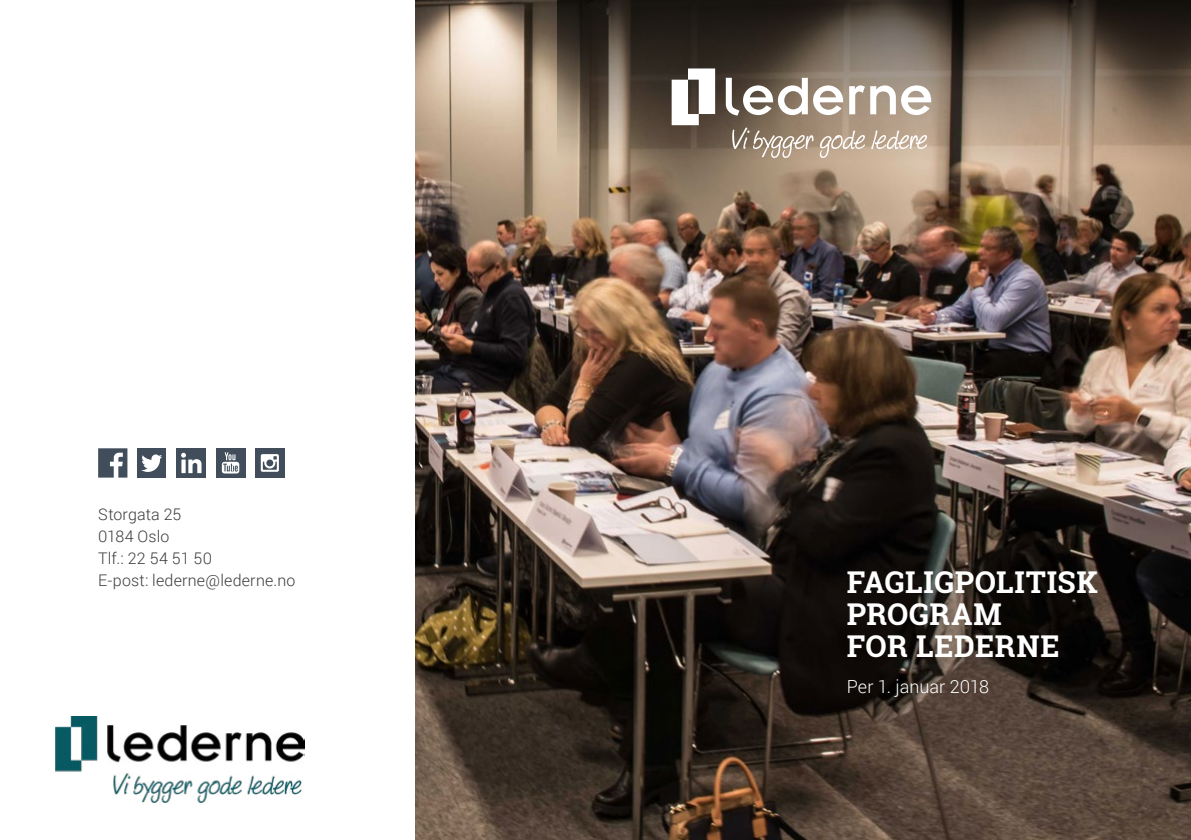
<style>
.page{position:relative;width:1191px;height:840px;background:#fff}
.page>*{position:absolute;margin:0;border:0;box-sizing:border-box;transform-origin:0 0}
.t1{font:700 30px/32px "Roboto Slab";letter-spacing:.02em;color:#fff}
.t2{font:300 18px "Roboto";color:#fff}
.t3{font:300 16px/22px "Roboto";letter-spacing:.01em;color:#3c3c3b}
</style>
<div class="page">
<img style="left:56px;top:716px;width:248px;height:88px">
<div style="left:137px;top:448px;width:29px;height:29px;background:#414d5a"></div>
<svg style="left:141px;top:454px;width:21px;height:17px"></svg>
<div style="left:177px;top:448px;width:29px;height:29px;background:#414d5a"></div>
<svg style="left:181px;top:452px;width:20px;height:21px"></svg>
<div style="left:216px;top:448px;width:29px;height:29px;background:#414d5a"></div>
<svg style="left:222px;top:452px;width:17px;height:21px"></svg>
<div style="left:255px;top:448px;width:29px;height:29px;background:#414d5a"></div>
<svg style="left:261px;top:454px;width:18px;height:17px"></svg>
<svg style="left:98px;top:448px;width:29px;height:29px"></svg>
<img style="left:416px;top:0;width:775px;height:839px">
<svg style="left:557px;top:0;width:634px;height:240px;background:#796755"></svg>
<svg style="left:726px;top:78px;width:117px;height:37px"></svg>
<svg style="left:849px;top:85px;width:82px;height:30px"></svg>
<svg style="left:671px;top:68px;width:44px;height:57px"></svg>
<svg style="left:732px;top:127px;width:81px;height:31px;background:#a69683"></svg>
<svg style="left:819px;top:130px;width:46px;height:28px"></svg>
<svg style="left:871px;top:130px;width:56px;height:19px"></svg>
<p class="t3" style="left:98px;top:502px;width:199px">Storgata 25<br>0184 Oslo<br>Tlf.: 22 54 51 50<br>E-post: lederne@lederne.no</p>
<h1 class="t1" style="left:846px;top:565px;width:253px">FAGLIGPOLITISK<br>PROGRAM<br>FOR LEDERNE</h1>
<p class="t2" style="left:846px;top:673px;width:144px">Per 1. januar 2018</p>
</div>
